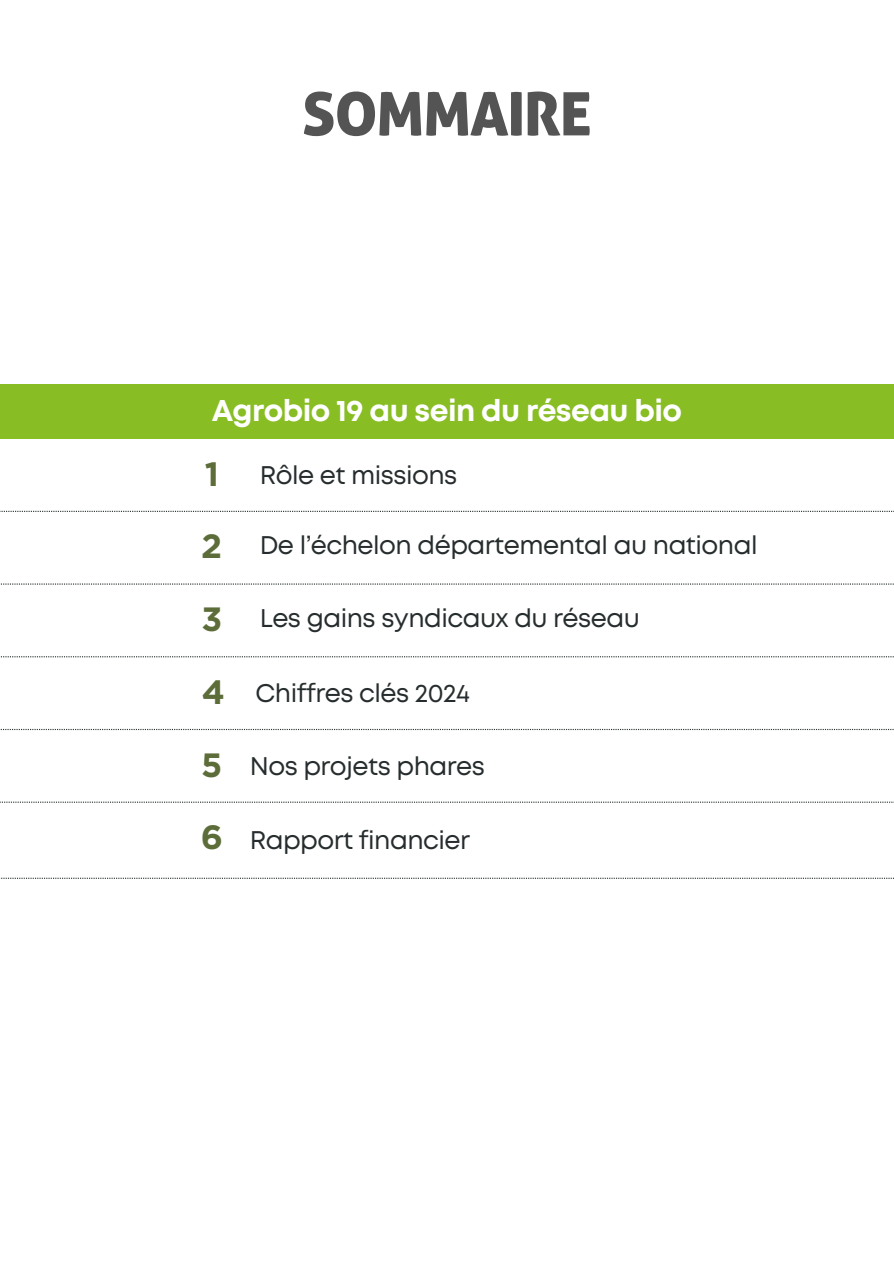
<style>
.page{position:relative;width:894px;height:1264px;background:#fff}
.page>*{position:absolute;margin:0;border:0;box-sizing:border-box;transform-origin:0 0}
.t1{font:60px "Aller Display";letter-spacing:-.02em;color:#545454}
.t2{font:700 33.6px/72.6px "Gotham";color:#5d6d3a}
.t3{font:700 30px "Mont";letter-spacing:-.02em;color:#fff}
.t4{font:25.5px "Mont";letter-spacing:-.02em;color:#272d2e}
.s1{font-family:"Gotham";font-weight:700;font-size:33.6px;color:#5d6d3a}
</style>
<div class="page">
<div style="left:0;top:384px;width:893px;height:55px;background:#88bd24"></div>
<svg style="left:0;top:511px;width:893px;height:1px"></svg>
<svg style="left:0;top:583px;width:893px;height:1px"></svg>
<svg style="left:0;top:656px;width:893px;height:1px"></svg>
<svg style="left:0;top:801px;width:893px;height:1px"></svg>
<svg style="left:1px;top:877px;width:891px;height:1px"></svg>
<svg style="left:0;top:729px;width:893px;height:1px"></svg>
<h1 class="t1" style="left:302px;top:80px;width:291px">SOMMAIRE</h1>
<p class="t3" style="left:212px;top:399px;width:471px">Agrobio 19 au sein du réseau bio</p>
<p class="t4" style="left:205px;top:465px;width:254px"><span class="s1">1</span> Rôle et missions</p>
<h2 class="t2" style="left:201px;top:510px;width:22px">2<br>3</h2>
<h2 class="t2" style="left:202px;top:655px;width:25px">4</h2>
<p class="t4" style="left:260px;top:536px;width:499px">De l’échelon départemental au national</p>
<p class="t4" style="left:260px;top:608px;width:381px">Les gains syndicaux du réseau</p>
<p class="t4" style="left:255px;top:683px;width:215px">Chiffres clés 2024</p>
<p class="t4" style="left:201px;top:756px;width:285px"><span class="s1">5</span> Nos projets phares</p>
<h2 class="t2" style="left:201px;top:800px;width:24px">6</h2>
<p class="t4" style="left:250px;top:830px;width:222px">Rapport financier</p>
</div>
